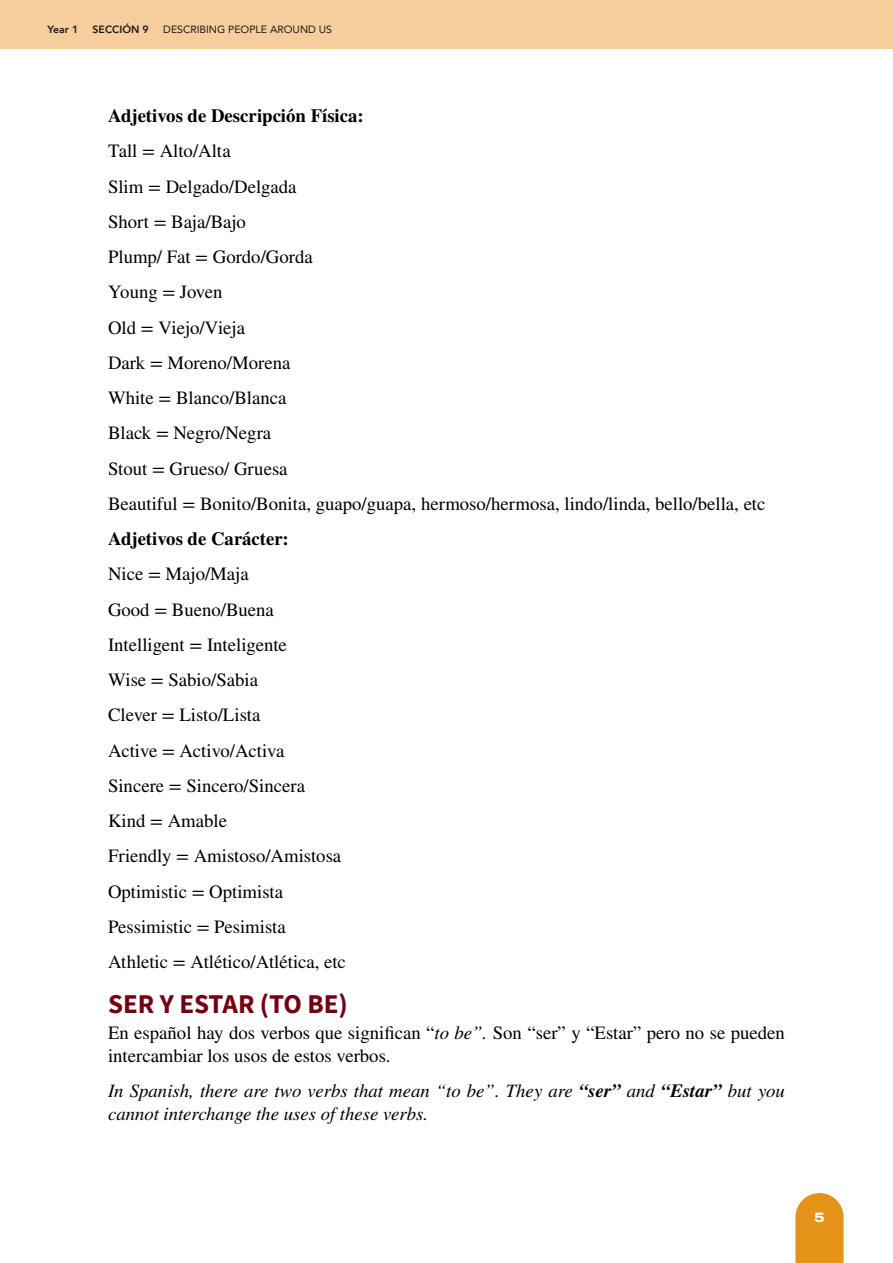
<style>
.page{position:relative;width:893px;height:1263px;background:#fff}
.page>*{position:absolute;margin:0;border:0;box-sizing:border-box;transform-origin:0 0}
.t1{font:700 27px "Source Sans Pro";color:#720011}
.t2{font:18.75px/35.2px "STIX General";color:#000}
.t3{font:italic 18.75px/22.5px "STIX General";color:#000}
.t4{font:700 18.75px "STIX General";color:#000}
.t5{font:800 13.5px "Archivo Expanded";color:#fff}
.t6{font:10.5px "Avenir";color:#1a1a1a}
.t7{font:800 10.5px "Avenir";color:#1a1a1a}
.s1{font-style:italic}
.s2{font-weight:700}
</style>
<div class="page">
<div style="left:0;top:0;width:893px;height:49px;background:#f5ce9b"></div>
<svg style="left:795px;top:1193px;width:49px;height:70px;background:#e89d2e"></svg>
<p class="t7" style="left:48px;top:21px;width:32px">Year 1</p>
<p class="t7" style="left:93px;top:21px;width:58px">SECCIÓN 9</p>
<p class="t6" style="left:163px;top:21px;width:170px">DESCRIBING PEOPLE AROUND US</p>
<p class="t4" style="left:108px;top:102px;width:257px">Adjetivos de Descripción Física:</p>
<p class="t2" style="left:108px;top:134px;width:659px">Tall = Alto/Alta<br>Slim = Delgado/Delgada<br>Short = Baja/Bajo<br>Plump/ Fat = Gordo/Gorda<br>Young = Joven<br>Old = Viejo/Vieja<br>Dark = Moreno/Morena<br>White = Blanco/Blanca<br>Black = Negro/Negra<br>Stout = Grueso/ Gruesa<br>Beautiful = Bonito/Bonita, guapo/guapa, hermoso/hermosa, lindo/linda, bello/bella, etc</p>
<p class="t4" style="left:108px;top:525px;width:182px">Adjetivos de Carácter:</p>
<p class="t2" style="left:108px;top:557px;width:239px">Nice = Majo/Maja<br>Good = Bueno/Buena<br>Intelligent = Inteligente<br>Wise = Sabio/Sabia<br>Clever = Listo/Lista<br>Active = Activo/Activa<br>Sincere = Sincero/Sincera<br>Kind = Amable<br>Friendly = Amistoso/Amistosa<br>Optimistic = Optimista<br>Pessimistic = Pesimista<br>Athletic = Atlético/Atlética, etc</p>
<h1 class="t1" style="left:108px;top:985px;width:241px">SER Y ESTAR (TO BE)</h1>
<p class="t2" style="left:108px;top:1023px;width:678px;line-height:22.5px">En español hay dos verbos que significan “<span class="s1">to be”.</span> Son “ser” y “Estar” pero no se pueden intercambiar los usos de estos verbos.</p>
<p class="t3" style="left:108px;top:1079px;width:678px">In Spanish, there are two verbs that mean “to be”. They are <span class="s2">“ser”</span> and <span class="s2">“Estar”</span> but you cannot interchange the uses of these verbs.</p>
<p class="t5" style="left:814px;top:1207px;width:12px">5</p>
</div>
